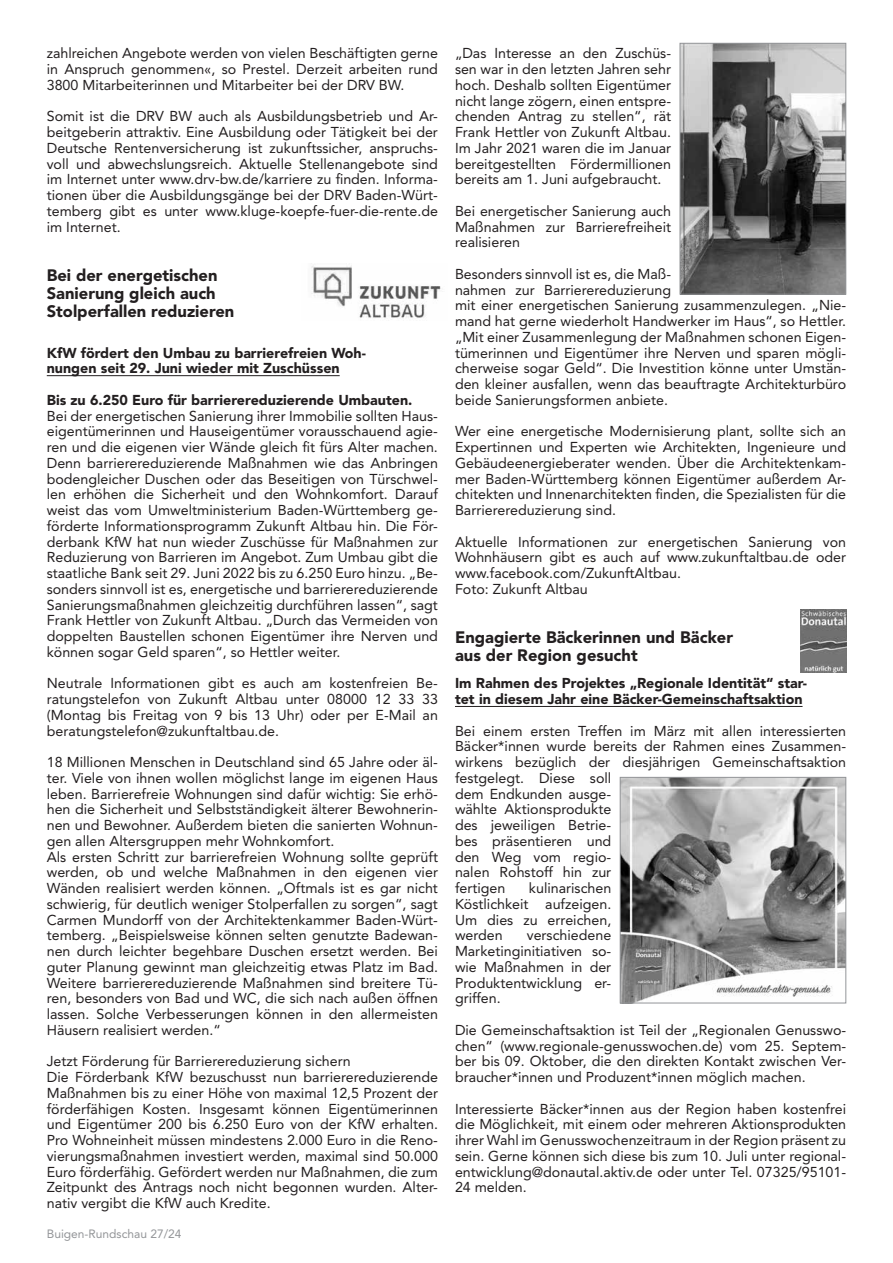
<style>
.page{position:relative;width:893px;height:1263px;background:#fff}
.page>*{position:absolute;margin:0;border:0;box-sizing:border-box;transform-origin:0 0}
.t1{font:900 16.5px/18px "Avenir";color:#231f20}
.t2{font:14.25px/15.8px "Avenir";color:#231f20;text-align:justify}
.t3{font:900 14.25px/15.8px "Avenir";color:#231f20}
.t4{font:12px "Avenir";color:#939598}
</style>
<div class="page">
<hr style="left:47px;top:375px;width:293px;height:1px;background:#231f20">
<hr style="left:455px;top:706px;width:347px;height:1px;background:#231f20">
<img style="left:311px;top:265px;width:130px;height:53px">
<img style="left:682px;top:45px;width:162px;height:248px">
<div style="left:680px;top:43px;width:166px;height:252px;border:1px solid #939598"></div>
<img style="left:800px;top:610px;width:46px;height:62px">
<img style="left:622px;top:779px;width:222px;height:222px">
<div style="left:620px;top:777px;width:226px;height:226px;border:1px solid #939598"></div>
<p class="t2" style="left:47px;top:45px;width:393px">zahlreichen Angebote werden von vielen Beschäftigten gerne in Anspruch genommen«, so Prestel. Derzeit arbeiten rund 3800 Mitarbeiterinnen und Mitarbeiter bei der DRV BW.</p>
<p class="t2" style="left:47px;top:108px;width:393px">Somit ist die DRV BW auch als Ausbildungsbetrieb und Ar&shy;beitgeberin attraktiv. Eine Ausbildung oder Tätigkeit bei der Deutsche Rentenversicherung ist zukunftssicher, anspruchs&shy;voll und abwechslungsreich. Aktuelle Stellenangebote sind im Internet unter www.drv-bw.de/karriere zu finden. Informa&shy;tionen über die Ausbildungsgänge bei der DRV Baden-Würt&shy;temberg gibt es unter www.kluge-koepfe-fuer-die-rente.de im Internet.</p>
<p class="t1" style="left:47px;top:266px;width:189px">Bei der energetischen<br>Sanierung gleich auch<br>Stolperfallen reduzieren</p>
<p class="t3" style="left:47px;top:345px;width:321px">KfW fördert den Umbau zu barrierefreien Woh&shy;nungen seit 29. Juni wieder mit Zuschüssen</p>
<p class="t3" style="left:47px;top:392px;width:367px">Bis zu 6.250 Euro für barrierereduzierende Umbauten.</p>
<p class="t2" style="left:47px;top:408px;width:393px">Bei der energetischen Sanierung ihrer Immobilie sollten Haus&shy;eigentümerinnen und Hauseigentümer vorausschauend agie&shy;ren und die eigenen vier Wände gleich fit fürs Alter machen.<br>Denn barrierereduzierende Maßnahmen wie das Anbringen bodengleicher Duschen oder das Beseitigen von Türschwel&shy;len erhöhen die Sicherheit und den Wohnkomfort. Darauf weist das vom Umweltministerium Baden-Württemberg ge&shy;förderte Informationsprogramm Zukunft Altbau hin. Die För&shy;derbank KfW hat nun wieder Zuschüsse für Maßnahmen zur Reduzierung von Barrieren im Angebot. Zum Umbau gibt die staatliche Bank seit 29. Juni 2022 bis zu 6.250 Euro hinzu. „Be&shy;sonders sinnvoll ist es, energetische und barrierereduzierende Sanierungsmaßnahmen gleichzeitig durchführen lassen“, sagt Frank Hettler von Zukunft Altbau. „Durch das Vermeiden von doppelten Baustellen schonen Eigentümer ihre Nerven und können sogar Geld sparen“, so Hettler weiter.</p>
<p class="t2" style="left:47px;top:675px;width:393px">Neutrale Informationen gibt es auch am kostenfreien Be&shy;ratungstelefon von Zukunft Altbau unter 08000 12 33 33 (Montag bis Freitag von 9 bis 13 Uhr) oder per E-Mail an beratungstelefon@zukunftaltbau.de.</p>
<p class="t2" style="left:47px;top:754px;width:393px;text-align:left">18 Millionen Menschen in Deutschland sind 65 Jahre oder äl&shy;ter. Viele von ihnen wollen möglichst lange im eigenen Haus leben. Barrierefreie Wohnungen sind dafür wichtig: Sie erhö&shy;hen die Sicherheit und Selbstständigkeit älterer Bewohnerin&shy;nen und Bewohner. Außerdem bieten die sanierten Wohnun&shy;gen allen Altersgruppen mehr Wohnkomfort.<br>Als ersten Schritt zur barrierefreien Wohnung sollte geprüft werden, ob und welche Maßnahmen in den eigenen vier Wänden realisiert werden können. „Oftmals ist es gar nicht schwierig, für deutlich weniger Stolperfallen zu sorgen“, sagt Carmen Mundorff von der Architektenkammer Baden-Würt&shy;temberg. „Beispielsweise können selten genutzte Badewan&shy;nen durch leichter begehbare Duschen ersetzt werden. Bei guter Planung gewinnt man gleichzeitig etwas Platz im Bad.<br>Weitere barrierereduzierende Maßnahmen sind breitere Tü&shy;ren, besonders von Bad und WC, die sich nach außen öffnen lassen. Solche Verbesserungen können in den allermeisten Häusern realisiert werden.“</p>
<p class="t2" style="left:47px;top:1053px;width:393px;text-align:left">Jetzt Förderung für Barrierereduzierung sichern<br>Die Förderbank KfW bezuschusst nun barrierereduzierende Maßnahmen bis zu einer Höhe von maximal 12,5 Prozent der förderfähigen Kosten. Insgesamt können Eigentümerinnen und Eigentümer 200 bis 6.250 Euro von der KfW erhalten.<br>Pro Wohneinheit müssen mindestens 2.000 Euro in die Reno&shy;vierungsmaßnahmen investiert werden, maximal sind 50.000<br>Euro förderfähig. Gefördert werden nur Maßnahmen, die zum Zeitpunkt des Antrags noch nicht begonnen wurden. Alter&shy;nativ vergibt die KfW auch Kredite.</p>
<p class="t4" style="left:47px;top:1227px;width:136px">Buigen-Rundschau 27/24</p>
<p class="t2" style="left:455px;top:45px;width:218px">„Das Interesse an den Zuschüs&shy;sen war in den letzten Jahren sehr hoch. Deshalb sollten Eigentümer nicht lange zögern, einen entspre&shy;chenden Antrag zu stellen“, rät Frank Hettler von Zukunft Altbau.<br>Im Jahr 2021 waren die im Januar bereitgestellten Fördermillionen bereits am 1. Juni aufgebraucht.</p>
<p class="t2" style="left:455px;top:203px;width:218px">Bei energetischer Sanierung auch Maßnahmen zur Barrierefreiheit realisieren</p>
<p class="t2" style="left:455px;top:266px;width:393px;text-align:left">Besonders sinnvoll ist es, die Maß-<br>nahmen zur Barrierereduzierung<br>mit einer energetischen Sanierung zusammenzulegen. „Nie&shy;mand hat gerne wiederholt Handwerker im Haus“, so Hettler. „Mit einer Zusammenlegung der Maßnahmen schonen Eigen&shy;tümerinnen und Eigentümer ihre Nerven und sparen mögli&shy;cherweise sogar Geld“. Die Investition könne unter Umstän&shy;den kleiner ausfallen, wenn das beauftragte Architekturbüro beide Sanierungsformen anbiete.</p>
<p class="t2" style="left:455px;top:423px;width:393px">Wer eine energetische Modernisierung plant, sollte sich an Expertinnen und Experten wie Architekten, Ingenieure und Gebäudeenergieberater wenden. Über die Architektenkam&shy;mer Baden-Württemberg können Eigentümer außerdem Ar&shy;chitekten und Innenarchitekten finden, die Spezialisten für die Barrierereduzierung sind.</p>
<p class="t2" style="left:455px;top:534px;width:393px;text-align:left">Aktuelle Informationen zur energetischen Sanierung von Wohnhäusern gibt es auch auf www.zukunftaltbau.de oder www.facebook.com/ZukunftAltbau.<br>Foto: Zukunft Altbau</p>
<p class="t1" style="left:455px;top:628px;width:280px">Engagierte Bäckerinnen und Bäcker aus der Region gesucht</p>
<p class="t3" style="left:455px;top:675px;width:354px">Im Rahmen des Projektes „Regionale Identität“ star&shy;tet in diesem Jahr eine Bäcker-Gemeinschaftsaktion</p>
<p class="t2" style="left:455px;top:723px;width:393px;text-align:left">Bei einem ersten Treffen im März mit allen interessierten<br>Bäcker*innen wurde bereits der Rahmen eines Zusammen&shy;wirkens bezüglich der diesjährigen Gemeinschaftsaktion festgelegt. Diese soll<br>dem Endkunden ausge-<br>wählte Aktionsprodukte<br>des jeweiligen Betrie-<br>bes präsentieren und<br>den Weg vom regio-<br>nalen Rohstoff hin zur<br>fertigen</p>
<p class="t2" style="left:455px;top:880px;width:158px;text-indent:74px">kulinarischen Köstlichkeit aufzeigen.<br>Um dies zu erreichen, werden</p>
<p class="t2" style="left:455px;top:927px;width:158px;text-indent:72px">verschiedene Marketinginitiativen so&shy;wie Maßnahmen in der Produktentwicklung er&shy;griffen.</p>
<p class="t2" style="left:455px;top:1022px;width:393px">Die Gemeinschaftsaktion ist Teil der „Regionalen Genusswo&shy;chen“ (www.regionale-genusswochen.de) vom 25. Septem&shy;ber bis 09. Oktober, die den direkten Kontakt zwischen Ver&shy;braucher*innen und Produzent*innen möglich machen.</p>
<p class="t2" style="left:455px;top:1101px;width:393px">Interessierte Bäcker*innen aus der Region haben kostenfrei die Möglichkeit, mit einem oder mehreren Aktionsprodukten ihrer Wahl im Genusswochenzeitraum in der Region präsent zu sein. Gerne können sich diese bis zum 10. Juli unter regional&shy;entwicklung@donautal.aktiv.de oder unter Tel. 07325/95101- 24 melden.</p>
</div>
